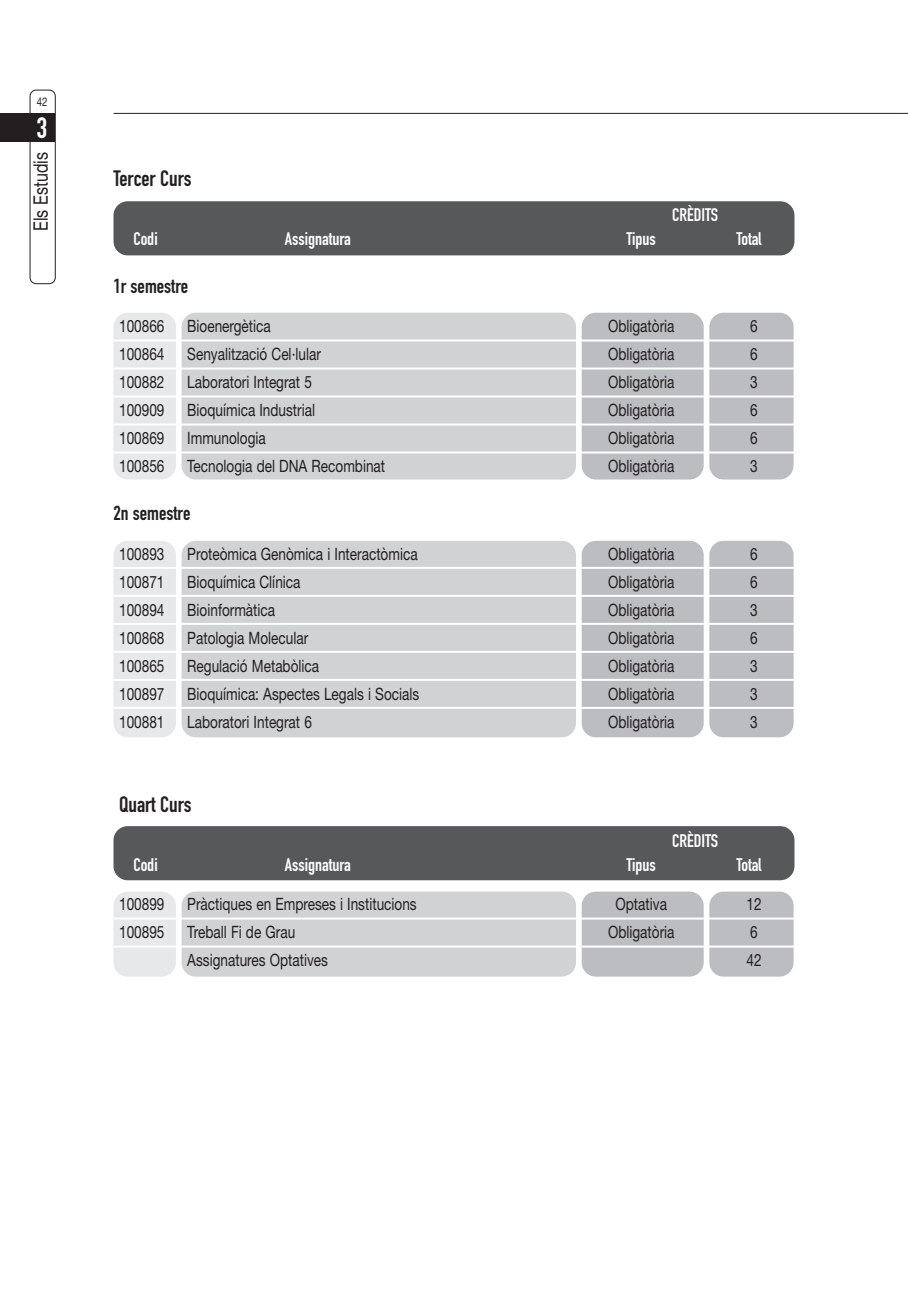
<style>
.page{position:relative;width:908px;height:1304px;background:#fff}
.page>*{position:absolute;margin:0;border:0;box-sizing:border-box;transform-origin:0 0}
.t1{font:29px "DIN Engschrift";color:#fff}
.t2{font:22px "DIN Engschrift";color:#231f20}
.t3{font:20px "DIN Engschrift";color:#231f20}
.t4{font:20px "Helvetica Neue";color:#231f20;scale:.8 1}
.t5{font:18px "DIN Engschrift";color:#fff}
.t6{font:17px "Helvetica Neue";color:#231f20;scale:.8 1}
.t7{font:12px "Helvetica Neue";color:#231f20;scale:.8 1}
</style>
<div class="page">
<div style="left:113px;top:892px;width:63px;height:85px;background:#e7e8e9;border-radius:14px"></div>
<div style="left:181px;top:892px;width:394px;height:85px;background:#d1d2d4;border-radius:14px"></div>
<div style="left:581px;top:892px;width:122px;height:85px;background:#bcbdc0;border-radius:14px"></div>
<div style="left:709px;top:892px;width:84px;height:85px;background:#bcbdc0;border-radius:14px"></div>
<div style="left:113px;top:826px;width:681px;height:54px;background:#57585a;border-radius:14px"></div>
<div style="left:113px;top:541px;width:63px;height:196px;background:#e7e8e9;border-radius:14px"></div>
<div style="left:181px;top:541px;width:394px;height:196px;background:#d1d2d4;border-radius:14px"></div>
<div style="left:581px;top:541px;width:122px;height:196px;background:#bcbdc0;border-radius:14px"></div>
<div style="left:709px;top:541px;width:84px;height:196px;background:#bcbdc0;border-radius:14px"></div>
<div style="left:113px;top:313px;width:63px;height:166px;background:#e7e8e9;border-radius:14px"></div>
<div style="left:181px;top:313px;width:394px;height:166px;background:#d1d2d4;border-radius:14px"></div>
<div style="left:581px;top:313px;width:122px;height:166px;background:#bcbdc0;border-radius:14px"></div>
<div style="left:709px;top:313px;width:84px;height:166px;background:#bcbdc0;border-radius:14px"></div>
<div style="left:113px;top:201px;width:681px;height:54px;background:#57585a;border-radius:14px"></div>
<hr style="left:113px;top:340px;width:681px;height:2px;background:#fff">
<hr style="left:113px;top:368px;width:681px;height:2px;background:#fff">
<hr style="left:113px;top:396px;width:681px;height:2px;background:#fff">
<hr style="left:113px;top:424px;width:681px;height:2px;background:#fff">
<hr style="left:113px;top:452px;width:681px;height:2px;background:#fff">
<hr style="left:113px;top:567px;width:681px;height:2px;background:#fff">
<hr style="left:113px;top:595px;width:681px;height:2px;background:#fff">
<hr style="left:113px;top:623px;width:681px;height:2px;background:#fff">
<hr style="left:113px;top:651px;width:681px;height:2px;background:#fff">
<hr style="left:113px;top:679px;width:681px;height:2px;background:#fff">
<hr style="left:113px;top:707px;width:681px;height:2px;background:#fff">
<hr style="left:113px;top:918px;width:681px;height:2px;background:#fff">
<hr style="left:113px;top:946px;width:681px;height:2px;background:#fff">
<hr style="left:113px;top:113px;width:794px;height:1px;background:#231f20">
<div style="left:0;top:114px;width:55px;height:28px;background:#231f20"></div>
<div style="left:30px;top:90px;width:26px;height:194px;border:2px solid #231f20;border-radius:7px"></div>
<p class="t7" style="left:37px;top:97px;width:15px">42</p>
<h1 class="t1" style="left:37px;top:118px;width:12px">3</h1>
<p class="t4" style="left:34px;top:231px;width:100px;rotate:-90deg">Els Estudis</p>
<p class="t2" style="left:113px;top:170px;width:80px">Tercer Curs</p>
<p class="t5" style="left:671px;top:208px;width:48px">CRÈDITS</p>
<p class="t5" style="left:133px;top:232px;width:26px">Codi</p>
<p class="t5" style="left:284px;top:232px;width:68px">Assignatura</p>
<p class="t5" style="left:626px;top:232px;width:31px">Tipus</p>
<p class="t5" style="left:736px;top:232px;width:27px">Total</p>
<p class="t3" style="left:113px;top:279px;width:76px">1r semestre</p>
<p class="t6" style="left:119px;top:320px;width:58px">100866</p>
<p class="t6" style="left:187px;top:320px;width:106px">Bioenergètica</p>
<p class="t6" style="left:607px;top:320px;width:85px">Obligatòria</p>
<p class="t6" style="left:750px;top:320px;width:11px">6</p>
<p class="t6" style="left:119px;top:348px;width:58px">100864</p>
<p class="t6" style="left:187px;top:348px;width:168px">Senyalització Cel·lular</p>
<p class="t6" style="left:607px;top:348px;width:85px">Obligatòria</p>
<p class="t6" style="left:750px;top:348px;width:11px">6</p>
<p class="t6" style="left:119px;top:376px;width:58px">100882</p>
<p class="t6" style="left:187px;top:376px;width:157px">Laboratori Integrat 5</p>
<p class="t6" style="left:607px;top:376px;width:85px">Obligatòria</p>
<p class="t6" style="left:750px;top:376px;width:11px">3</p>
<p class="t6" style="left:119px;top:404px;width:58px">100909</p>
<p class="t6" style="left:187px;top:404px;width:161px">Bioquímica Industrial</p>
<p class="t6" style="left:607px;top:404px;width:85px">Obligatòria</p>
<p class="t6" style="left:750px;top:404px;width:11px">6</p>
<p class="t6" style="left:119px;top:432px;width:58px">100869</p>
<p class="t6" style="left:187px;top:432px;width:100px">Immunologia</p>
<p class="t6" style="left:607px;top:432px;width:85px">Obligatòria</p>
<p class="t6" style="left:750px;top:432px;width:11px">6</p>
<p class="t6" style="left:119px;top:460px;width:58px">100856</p>
<p class="t6" style="left:187px;top:460px;width:249px">Tecnologia del DNA Recombinat</p>
<p class="t6" style="left:607px;top:460px;width:85px">Obligatòria</p>
<p class="t6" style="left:750px;top:460px;width:11px">3</p>
<p class="t3" style="left:113px;top:506px;width:78px">2n semestre</p>
<p class="t6" style="left:119px;top:548px;width:58px">100893</p>
<p class="t6" style="left:187px;top:548px;width:289px">Proteòmica Genòmica i Interactòmica</p>
<p class="t6" style="left:607px;top:548px;width:85px">Obligatòria</p>
<p class="t6" style="left:750px;top:548px;width:11px">6</p>
<p class="t6" style="left:119px;top:576px;width:58px">100871</p>
<p class="t6" style="left:187px;top:576px;width:143px">Bioquímica Clínica</p>
<p class="t6" style="left:607px;top:576px;width:85px">Obligatòria</p>
<p class="t6" style="left:750px;top:576px;width:11px">6</p>
<p class="t6" style="left:119px;top:604px;width:58px">100894</p>
<p class="t6" style="left:187px;top:604px;width:111px">Bioinformàtica</p>
<p class="t6" style="left:607px;top:604px;width:85px">Obligatòria</p>
<p class="t6" style="left:750px;top:604px;width:11px">3</p>
<p class="t6" style="left:119px;top:632px;width:58px">100868</p>
<p class="t6" style="left:187px;top:632px;width:153px">Patologia Molecular</p>
<p class="t6" style="left:607px;top:632px;width:85px">Obligatòria</p>
<p class="t6" style="left:750px;top:632px;width:11px">6</p>
<p class="t6" style="left:119px;top:660px;width:58px">100865</p>
<p class="t6" style="left:187px;top:660px;width:166px">Regulació Metabòlica</p>
<p class="t6" style="left:607px;top:660px;width:85px">Obligatòria</p>
<p class="t6" style="left:750px;top:660px;width:11px">3</p>
<p class="t6" style="left:119px;top:688px;width:58px">100897</p>
<p class="t6" style="left:187px;top:688px;width:291px">Bioquímica: Aspectes Legals i Socials</p>
<p class="t6" style="left:607px;top:688px;width:85px">Obligatòria</p>
<p class="t6" style="left:750px;top:688px;width:11px">3</p>
<p class="t6" style="left:119px;top:716px;width:58px">100881</p>
<p class="t6" style="left:187px;top:716px;width:157px">Laboratori Integrat 6</p>
<p class="t6" style="left:607px;top:716px;width:85px">Obligatòria</p>
<p class="t6" style="left:750px;top:716px;width:11px">3</p>
<p class="t2" style="left:119px;top:796px;width:74px">Quart Curs</p>
<p class="t5" style="left:671px;top:834px;width:48px">CRÈDITS</p>
<p class="t5" style="left:133px;top:858px;width:26px">Codi</p>
<p class="t5" style="left:284px;top:858px;width:68px">Assignatura</p>
<p class="t5" style="left:626px;top:858px;width:31px">Tipus</p>
<p class="t5" style="left:736px;top:858px;width:27px">Total</p>
<p class="t6" style="left:119px;top:898px;width:58px">100899</p>
<p class="t6" style="left:187px;top:898px;width:288px">Pràctiques en Empreses i Institucions</p>
<p class="t6" style="left:615px;top:898px;width:66px">Optativa</p>
<p class="t6" style="left:746px;top:898px;width:20px">12</p>
<p class="t6" style="left:119px;top:926px;width:58px">100895</p>
<p class="t6" style="left:187px;top:926px;width:136px">Treball Fi de Grau</p>
<p class="t6" style="left:607px;top:926px;width:85px">Obligatòria</p>
<p class="t6" style="left:750px;top:926px;width:11px">6</p>
<p class="t6" style="left:187px;top:954px;width:177px">Assignatures Optatives</p>
<p class="t6" style="left:746px;top:954px;width:20px">42</p>
</div>
